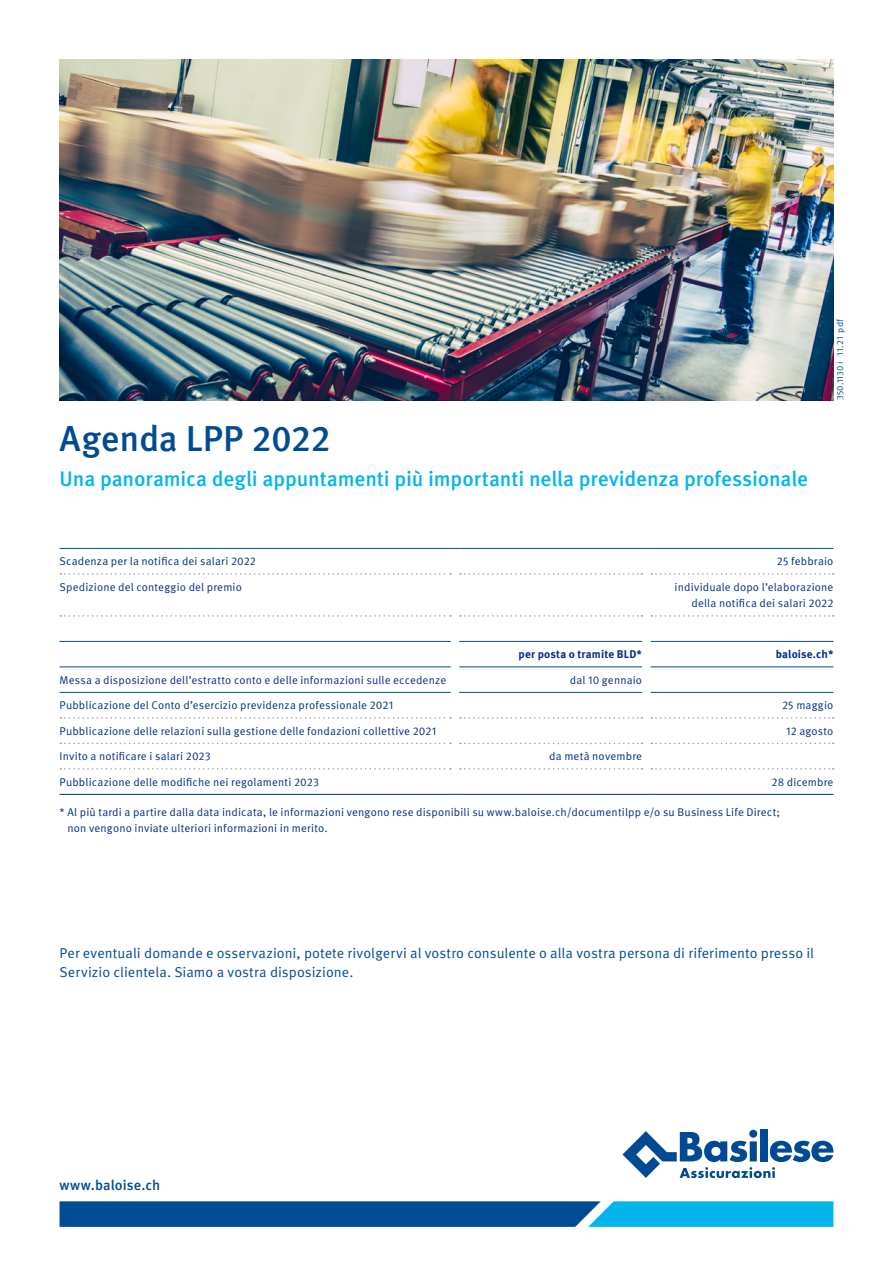
<style>
.page{position:relative;width:893px;height:1263px;background:#fff}
.page>*{position:absolute;margin:0;border:0;box-sizing:border-box;transform-origin:0 0}
.t1{font:500 36px "Meta Pro";letter-spacing:-.01em;color:#004b93}
.t2{font:500 21px "Meta Pro";letter-spacing:-.005em;color:#00b6ed}
.t3{font:14.25px/19.5px "Meta Pro Norm";letter-spacing:.005em;color:#004b93}
.t4{font:500 14.25px "Meta Pro";letter-spacing:.005em;color:#004b93}
.t5{font:11.25px/16.5px "Meta Pro Norm";letter-spacing:.015em;color:#002f87;text-align:right}
.t6{font:700 11.25px "Meta Pro";letter-spacing:.015em;color:#002f87}
.t7{font:9px "Meta Pro Norm";letter-spacing:.025em;color:#004b93}
</style>
<div class="page">
<div style="left:760px;top:1129px;width:7px;height:32px;background:#004a93"></div>
<svg style="left:622px;top:1130px;width:211px;height:48px"></svg>
<svg style="left:60px;top:1201px;width:773px;height:26px;background:#0870b1"></svg>
<svg style="left:60px;top:615px;width:391px;height:2px"></svg>
<svg style="left:460px;top:615px;width:182px;height:2px"></svg>
<svg style="left:651px;top:615px;width:183px;height:2px"></svg>
<svg style="left:60px;top:717px;width:391px;height:2px"></svg>
<svg style="left:60px;top:743px;width:391px;height:1px"></svg>
<svg style="left:460px;top:717px;width:182px;height:2px"></svg>
<svg style="left:460px;top:743px;width:182px;height:1px"></svg>
<svg style="left:651px;top:717px;width:183px;height:2px"></svg>
<svg style="left:651px;top:743px;width:183px;height:1px"></svg>
<svg style="left:60px;top:768px;width:391px;height:2px"></svg>
<svg style="left:460px;top:768px;width:182px;height:2px"></svg>
<svg style="left:651px;top:768px;width:183px;height:2px"></svg>
<svg style="left:60px;top:573px;width:391px;height:2px"></svg>
<svg style="left:460px;top:573px;width:182px;height:2px"></svg>
<svg style="left:651px;top:573px;width:183px;height:2px"></svg>
<hr style="left:60px;top:641px;width:391px;height:1px;background:#004b93">
<hr style="left:459px;top:641px;width:183px;height:1px;background:#004b93">
<hr style="left:651px;top:641px;width:182px;height:1px;background:#004b93">
<hr style="left:60px;top:666px;width:391px;height:1px;background:#004b93">
<hr style="left:459px;top:666px;width:183px;height:1px;background:#004b93">
<hr style="left:651px;top:666px;width:182px;height:1px;background:#004b93">
<hr style="left:60px;top:692px;width:391px;height:1px;background:#004b93">
<hr style="left:459px;top:692px;width:183px;height:1px;background:#004b93">
<hr style="left:651px;top:692px;width:182px;height:1px;background:#004b93">
<hr style="left:60px;top:548px;width:391px;height:1px;background:#004b93">
<hr style="left:459px;top:548px;width:183px;height:1px;background:#004b93">
<hr style="left:651px;top:548px;width:182px;height:1px;background:#004b93">
<hr style="left:60px;top:794px;width:391px;height:1px;background:#002f87">
<hr style="left:459px;top:794px;width:183px;height:1px;background:#002f87">
<hr style="left:651px;top:794px;width:182px;height:1px;background:#002f87">
<img style="left:60px;top:60px;width:773px;height:340px">
<h1 class="t1" style="left:60px;top:410px;width:273px">Agenda LPP 2022</h1>
<h2 class="t2" style="left:60px;top:462px;width:750px">Una panoramica degli appuntamenti più importanti nella previdenza professionale</h2>
<p class="t7" style="left:833px;top:400px;width:83px;rotate:-90deg">350.1130i 11.21 pdf</p>
<p class="t5" style="left:60px;top:552px;width:198px">Scadenza per la notifica dei salari 2022</p>
<p class="t5" style="left:777px;top:552px;width:58px">25 febbraio</p>
<p class="t5" style="left:60px;top:578px;width:184px">Spedizione del conteggio del premio</p>
<p class="t5" style="left:675px;top:578px;width:160px">individuale dopo l’elaborazione della notifica dei salari 2022</p>
<p class="t6" style="left:519px;top:646px;width:125px">per posta o tramite BLD*</p>
<p class="t6" style="left:776px;top:646px;width:59px">baloise.ch*</p>
<p class="t5" style="left:60px;top:671px;width:388px">Messa a disposizione dell’estratto conto e delle informazioni sulle eccedenze</p>
<p class="t5" style="left:570px;top:671px;width:74px">dal 10 gennaio</p>
<p class="t5" style="left:60px;top:696px;width:335px">Pubblicazione del Conto d’esercizio previdenza professionale 2021</p>
<p class="t5" style="left:782px;top:696px;width:53px">25 maggio</p>
<p class="t5" style="left:60px;top:722px;width:378px">Pubblicazione delle relazioni sulla gestione delle fondazioni collettive 2021</p>
<p class="t5" style="left:786px;top:722px;width:49px">12 agosto</p>
<p class="t5" style="left:60px;top:747px;width:153px">Invito a notificare i salari 2023</p>
<p class="t5" style="left:549px;top:747px;width:94px">da metà novembre</p>
<p class="t5" style="left:60px;top:773px;width:261px">Pubblicazione delle modifiche nei regolamenti 2023</p>
<p class="t5" style="left:772px;top:773px;width:63px">28 dicembre</p>
<p class="t5" style="left:67px;top:803px;width:714px;text-align:left;text-indent:-8px">* Al più tardi a partire dalla data indicata, le informazioni vengono rese disponibili su www.baloise.ch/documentilpp e/o su Business Life Direct; non vengono inviate ulteriori informazioni in merito.</p>
<p class="t3" style="left:60px;top:942px;width:756px">Per eventuali domande e osservazioni, potete rivolgervi al vostro consulente o alla vostra persona di riferimento presso il<br>Servizio clientela. Siamo a vostra disposizione.</p>
<p class="t4" style="left:60px;top:1173px;width:102px">www.baloise.ch</p>
</div>
